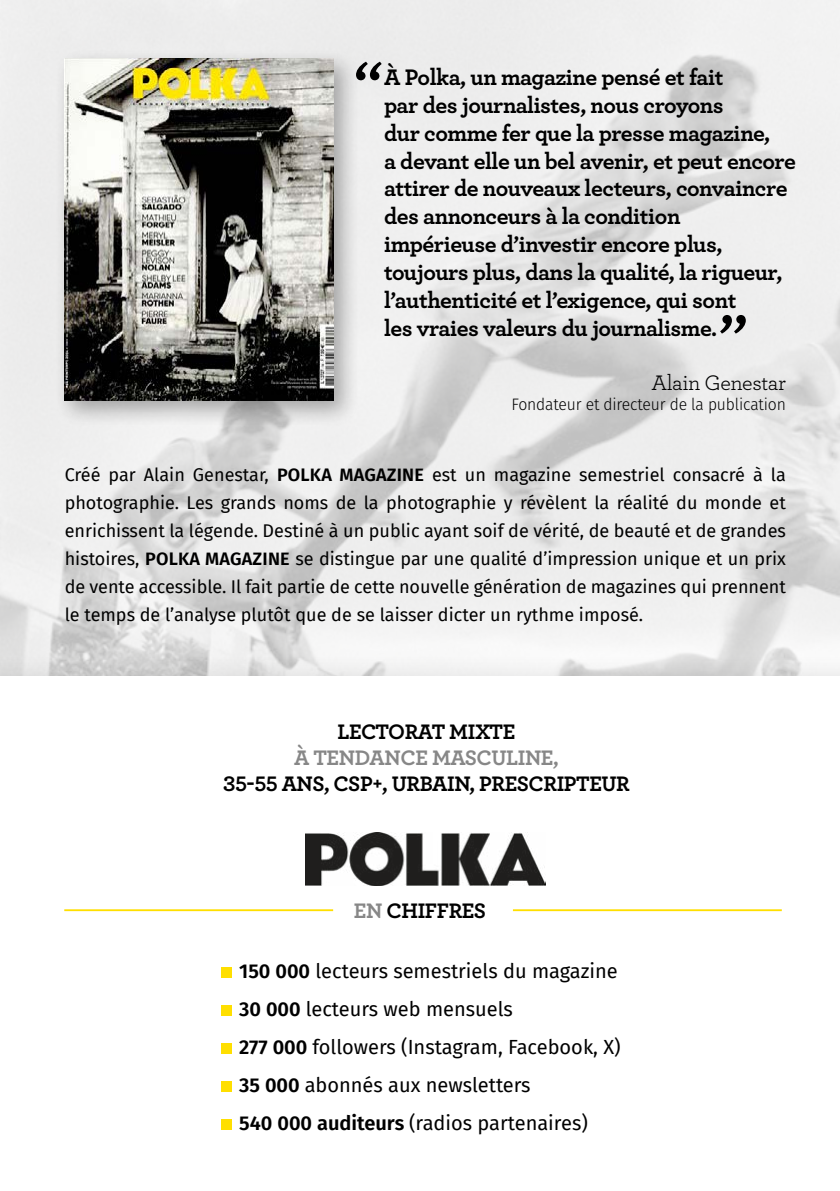
<style>
.page{position:relative;width:840px;height:1191px;background:#fff}
.page>*{position:absolute;margin:0;border:0;box-sizing:border-box;transform-origin:0 0}
.t1{font:700 60px "Archer";color:#000}
.t2{font:700 23.6px/27.8px "Archer";letter-spacing:-.02em;color:#000}
.t3{font:700 22px "Archer";letter-spacing:-.02em;color:#000}
.t4{font:700 22px "Archer";letter-spacing:-.02em;color:#878787}
.t5{font:22px "Archer";letter-spacing:-.02em;color:#000}
.t6{font:20px/38px "Fira Sans";color:#000}
.t7{font:18px/28px "Fira Sans";color:#000;text-align:justify}
.t8{font:300 16.6px "Fira Sans";letter-spacing:-.01em;color:#000;scale:.95 1}
.s1{font-weight:600}
.s2{color:#878787}
</style>
<div class="page">
<div style="left:54px;top:48px;width:306px;height:379px;background:#000;opacity:.32"></div>
<img style="left:65px;top:59px;width:268px;height:341px">
<div style="left:0;top:652px;width:839px;height:539px;background:#000;opacity:.15"></div>
<div style="left:0;top:676px;width:839px;height:515px;background:#fff"></div>
<div style="left:221px;top:967px;width:10px;height:10px;background:#ffdf00"></div>
<div style="left:221px;top:1005px;width:10px;height:10px;background:#ffdf00"></div>
<div style="left:221px;top:1043px;width:10px;height:10px;background:#ffdf00"></div>
<div style="left:221px;top:1081px;width:10px;height:10px;background:#ffdf00"></div>
<div style="left:221px;top:1119px;width:10px;height:10px;background:#ffdf00"></div>
<img style="left:305px;top:833px;width:240px;height:52px">
<hr style="left:64px;top:909px;width:269px;height:2px;background:#ffdf00">
<hr style="left:512px;top:909px;width:269px;height:2px;background:#ffdf00">
<h1 class="t1" style="left:354px;top:35px;width:30px">“</h1>
<p class="t2" style="left:384px;top:62px;width:413px">À Polka, un magazine pensé et fait<br>par des journalistes, nous croyons<br>dur comme fer que la presse magazine,<br>a devant elle un bel avenir, et peut encore attirer de nouveaux lecteurs, convaincre des annonceurs à la condition impérieuse d’investir encore plus, toujours plus, dans la qualité, la rigueur, l’authenticité et l’exigence, qui sont<br>les vraies valeurs du journalisme.</p>
<h1 class="t1" style="left:718px;top:288px;width:30px">”</h1>
<p class="t5" style="left:651px;top:367px;width:136px">Alain Genestar</p>
<p class="t8" style="left:511px;top:392px;width:290px">Fondateur et directeur de la publication</p>
<p class="t7" style="left:65px;top:460px;width:722px">Créé par Alain Genestar, <span class="s1">POLKA MAGAZINE</span> est un magazine semestriel consacré à la photographie. Les grands noms de la photographie y révèlent la réalité du monde et enrichissent la légende. Destiné à un public ayant soif de vérité, de beauté et de grandes histoires, <span class="s1">POLKA MAGAZINE</span> se distingue par une qualité d’impression unique et un prix de vente accessible. Il fait partie de cette nouvelle génération de magazines qui prennent le temps de l’analyse plutôt que de se laisser dicter un rythme imposé.</p>
<p class="t3" style="left:337px;top:714px;width:179px">LECTORAT MIXTE</p>
<p class="t4" style="left:294px;top:740px;width:266px">À TENDANCE MASCULINE,</p>
<p class="t3" style="left:223px;top:766px;width:408px">35-55 ANS, CSP+, URBAIN, PRESCRIPTEUR</p>
<p class="t3" style="left:354px;top:893px;width:133px"><span class="s2">EN</span> CHIFFRES</p>
<p class="t6" style="left:239px;top:951px;width:383px"><span class="s1">150 000</span> lecteurs semestriels du magazine <span class="s1">30 000</span> lecteurs web mensuels<br><span class="s1">277 000</span> followers (Instagram, Facebook, X)<br><span class="s1">35 000</span> abonnés aux newsletters<br><span class="s1">540 000 auditeurs</span> (radios partenaires)</p>
</div>
